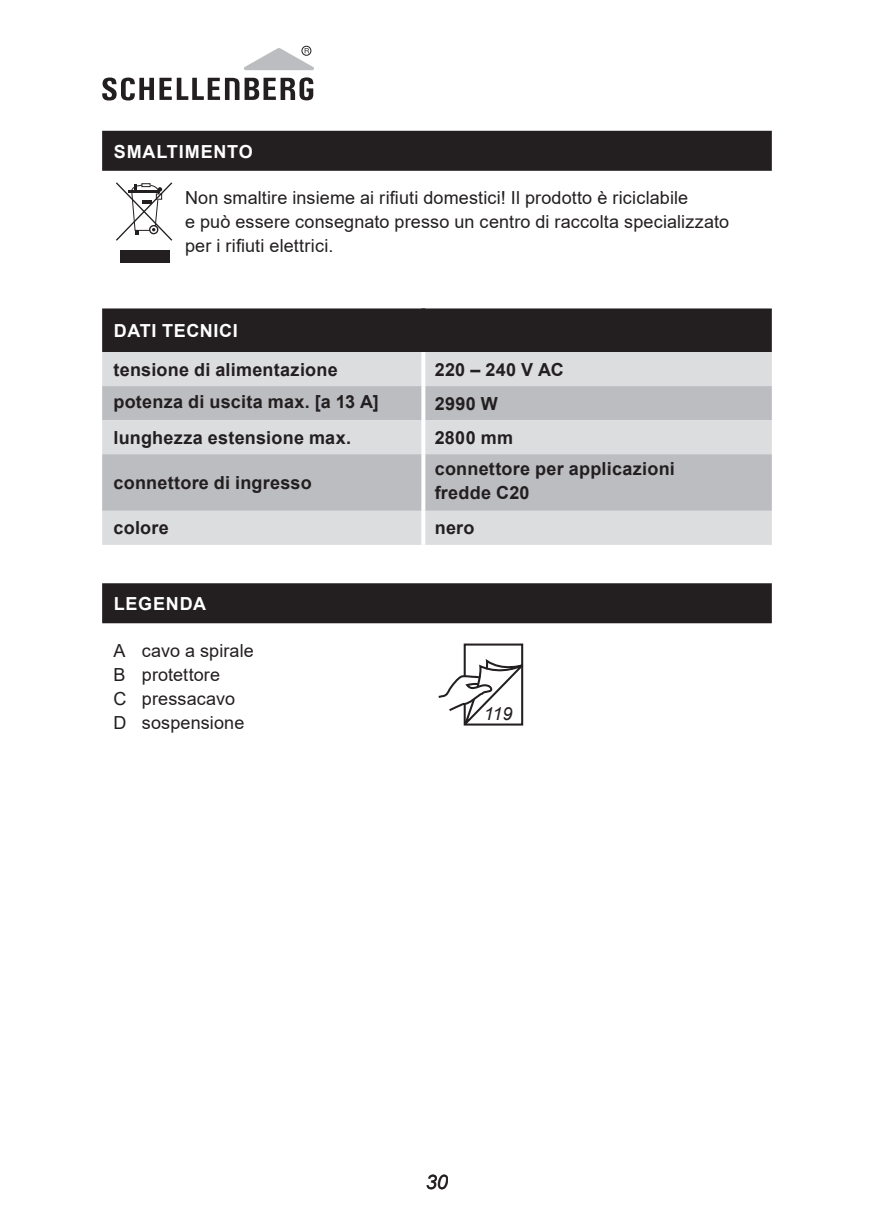
<style>
.page{position:relative;width:874px;height:1225px;background:#fff}
.page>*{position:absolute;margin:0;border:0;box-sizing:border-box;transform-origin:0 0}
.t1{font:italic 20px "Arial";color:#231f20}
.t2{font:700 18px/24px "Arial";letter-spacing:.015em;color:#231f20}
._02_Text{font:18px/24px "Arial";letter-spacing:.01em;color:#231f20}
._02_Copy_normal{font:18px "Arial";letter-spacing:.005em;color:#231f20}
._02_Headline_schwarz{font:700 18px "Arial";letter-spacing:.035em;color:#fff}
.t3{font:italic 18px "Arial";color:#231f20}
</style>
<div class="page">
<div style="left:301px;top:46px;width:10px;height:10px;border:1px solid #231f20;border-radius:50%"></div>
<svg style="left:102px;top:77px;width:211px;height:24px"></svg>
<svg style="left:244px;top:48px;width:70px;height:22px"></svg>
<div style="left:102px;top:131px;width:669px;height:40px;background:#231f20"></div>
<div style="left:102px;top:583px;width:669px;height:40px;background:#231f20"></div>
<svg style="left:102px;top:308px;width:669px;height:78px;background:#757374"></svg>
<div style="left:102px;top:386px;width:669px;height:34px;background:#bcbdc0"></div>
<svg style="left:102px;top:420px;width:669px;height:125px;background:#cdced1"></svg>
<hr style="left:421px;top:308px;width:4px;height:44px;background:#231f20">
<svg style="left:421px;top:352px;width:4px;height:34px"></svg>
<svg style="left:421px;top:386px;width:4px;height:34px"></svg>
<svg style="left:421px;top:420px;width:4px;height:34px"></svg>
<svg style="left:421px;top:454px;width:4px;height:57px"></svg>
<svg style="left:421px;top:511px;width:4px;height:34px"></svg>
<div style="left:120px;top:250px;width:50px;height:13px;background:#231f20"></div>
<svg style="left:116px;top:182px;width:57px;height:59px"></svg>
<svg style="left:438px;top:643px;width:86px;height:83px"></svg>
<p class="_02_Headline_schwarz" style="left:114px;top:139px;width:140px">SMALTIMENTO</p>
<p class="_02_Text" style="left:185px;top:186px;width:545px">Non smaltire insieme ai rifiuti domestici! Il prodotto è riciclabile<br>e può essere consegnato presso un centro di raccolta specializzato per i rifiuti elettrici.</p>
<p class="_02_Headline_schwarz" style="left:114px;top:318px;width:125px">DATI TECNICI</p>
<p class="t2" style="left:113px;top:357px;width:226px">tensione di alimentazione</p>
<p class="t2" style="left:434px;top:357px;width:130px">220 – 240 V AC</p>
<p class="t2" style="left:113px;top:390px;width:267px">potenza di uscita max. [a 13 A]</p>
<p class="t2" style="left:434px;top:391px;width:65px">2990 W</p>
<p class="t2" style="left:113px;top:425px;width:239px">lunghezza estensione max.</p>
<p class="t2" style="left:434px;top:425px;width:80px">2800 mm</p>
<p class="t2" style="left:113px;top:471px;width:200px">connettore di ingresso</p>
<p class="t2" style="left:434px;top:457px;width:241px">connettore per applicazioni fredde C20</p>
<p class="t2" style="left:113px;top:516px;width:57px">colore</p>
<p class="t2" style="left:434px;top:516px;width:41px">nero</p>
<p class="_02_Headline_schwarz" style="left:114px;top:591px;width:94px">LEGENDA</p>
<p class="_02_Copy_normal" style="left:113px;top:638px;width:142px">A cavo a spirale</p>
<p class="_02_Copy_normal" style="left:113px;top:662px;width:108px">B protettore</p>
<p class="_02_Copy_normal" style="left:113px;top:686px;width:123px">C pressacavo</p>
<p class="_02_Copy_normal" style="left:113px;top:710px;width:132px">D sospensione</p>
<p class="t3" style="left:483px;top:702px;width:30px">119</p>
<p class="t1" style="left:425px;top:1168px;width:24px">30</p>
</div>
